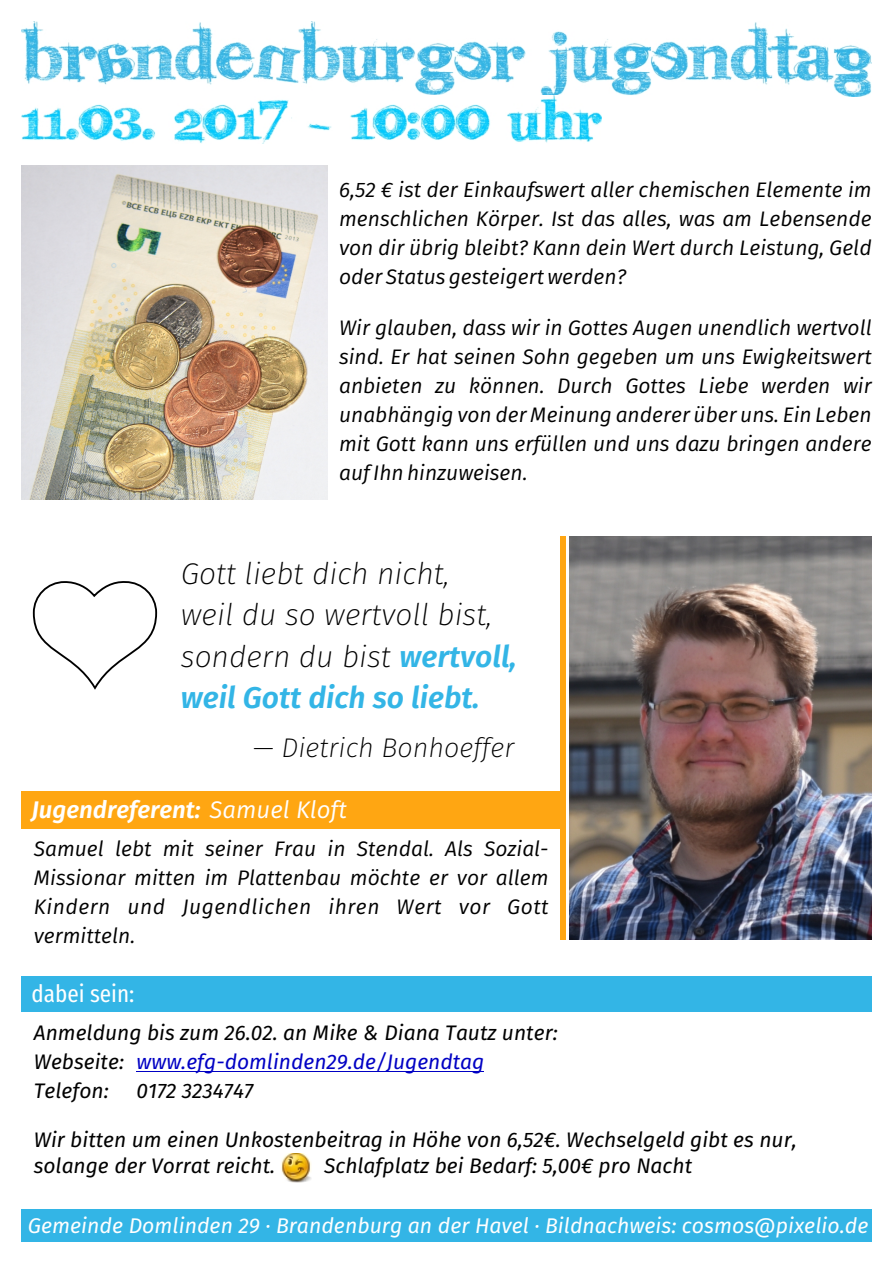
<style>
.page{position:relative;width:893px;height:1263px;background:#fff}
.page>*{position:absolute;margin:0;border:0;box-sizing:border-box;transform-origin:0 0}
.t1{font:italic 200 30px/41.4px "Fira Sans";color:#000}
.t2{font:italic 200 27px "Fira Sans";color:#000}
.t3{font:italic 24px "Fira Sans";color:#fff}
.t4{font:700 24px "Fira Sans Condensed";color:#fff}
.t5{font:italic 21.3px "Fira Sans";color:#fff}
.t6{font:italic 21px/29px "Fira Sans";color:#000;text-align:justify}
.t7{font:italic 21px/29px "Fira Sans";color:#000}
.t8{font:italic 21px "Fira Sans";color:#0000c4}
.s1{font-weight:400;color:#33b5e6}
.s2{font-style:inherit}
</style>
<div class="page">
<img style="left:21px;top:21px;width:851px;height:76px">
<img style="left:21px;top:96px;width:581px;height:47px">
<div style="left:21px;top:1209px;width:851px;height:33px;background:#33b5e6"></div>
<div style="left:21px;top:976px;width:851px;height:36px;background:#33b5e6"></div>
<hr style="left:136px;top:1070px;width:348px;height:1px;background:#0000c4">
<svg style="left:32px;top:581px;width:126px;height:109px"></svg>
<img style="left:21px;top:165px;width:307px;height:334px">
<div style="left:21px;top:792px;width:541px;height:37px;background:#ffa612"></div>
<img style="left:569px;top:536px;width:303px;height:403px">
<img style="left:281px;top:1153px;width:30px;height:29px">
<div style="left:561px;top:536px;width:5px;height:403px;background:#ffa612"></div>
<p class="t6" style="left:339px;top:176px;width:534px">6,52 € ist der Einkaufswert aller chemischen Elemente im menschlichen Körper. Ist das alles, was am Lebensende von dir übrig bleibt? Kann dein Wert durch Leistung, Geld oder Status gesteigert werden?</p>
<p class="t6" style="left:339px;top:313px;width:534px">Wir glauben, dass wir in Gottes Augen unendlich wertvoll sind. Er hat seinen Sohn gegeben um uns Ewigkeitswert anbieten zu können. Durch Gottes Liebe werden wir unabhängig von der Meinung anderer über uns. Ein Leben mit Gott kann uns erfüllen und uns dazu bringen andere auf Ihn hinzuweisen.</p>
<h1 class="t1" style="left:181px;top:553px;width:338px">Gott liebt dich nicht,<br>weil du so wertvoll bist, sondern du bist <span class="s1">wertvoll, weil Gott dich so liebt.</span></h1>
<p class="t2" style="left:253px;top:732px;width:263px">— Dietrich Bonhoeffer</p>
<p class="t3" style="left:32px;top:796px;width:317px">Jugendreferent: <span class="s2">Samuel Kloft</span></p>
<p class="t6" style="left:34px;top:835px;width:516px">Samuel lebt mit seiner Frau in Stendal. Als Sozial-Missionar mitten im Plattenbau möchte er vor allem Kindern und Jugendlichen ihren Wert vor Gott vermitteln.</p>
<p class="t4" style="left:32px;top:979px;width:104px">dabei sein:</p>
<p class="t7" style="left:34px;top:1018px;width:525px">Anmeldung bis zum 26.02. an Mike &amp; Diana Tautz unter:<br>Webseite:<br>Telefon:</p>
<p class="t7" style="left:34px;top:1128px;width:764px;line-height:25.2px">Wir bitten um einen Unkostenbeitrag in Höhe von 6,52€. Wechselgeld gibt es nur, solange der Vorrat reicht.</p>
<p class="t8" style="left:137px;top:1049px;width:349px">www.efg-domlinden29.de/Jugendtag</p>
<p class="t7" style="left:137px;top:1076px;width:118px">0172 3234747</p>
<p class="t7" style="left:324px;top:1151px;width:369px">Schlafplatz bei Bedarf: 5,00€ pro Nacht</p>
<p class="t5" style="left:28px;top:1213px;width:842px">Gemeinde Domlinden 29 · Brandenburg an der Havel · Bildnachweis: cosmos@pixelio.de</p>
</div>
